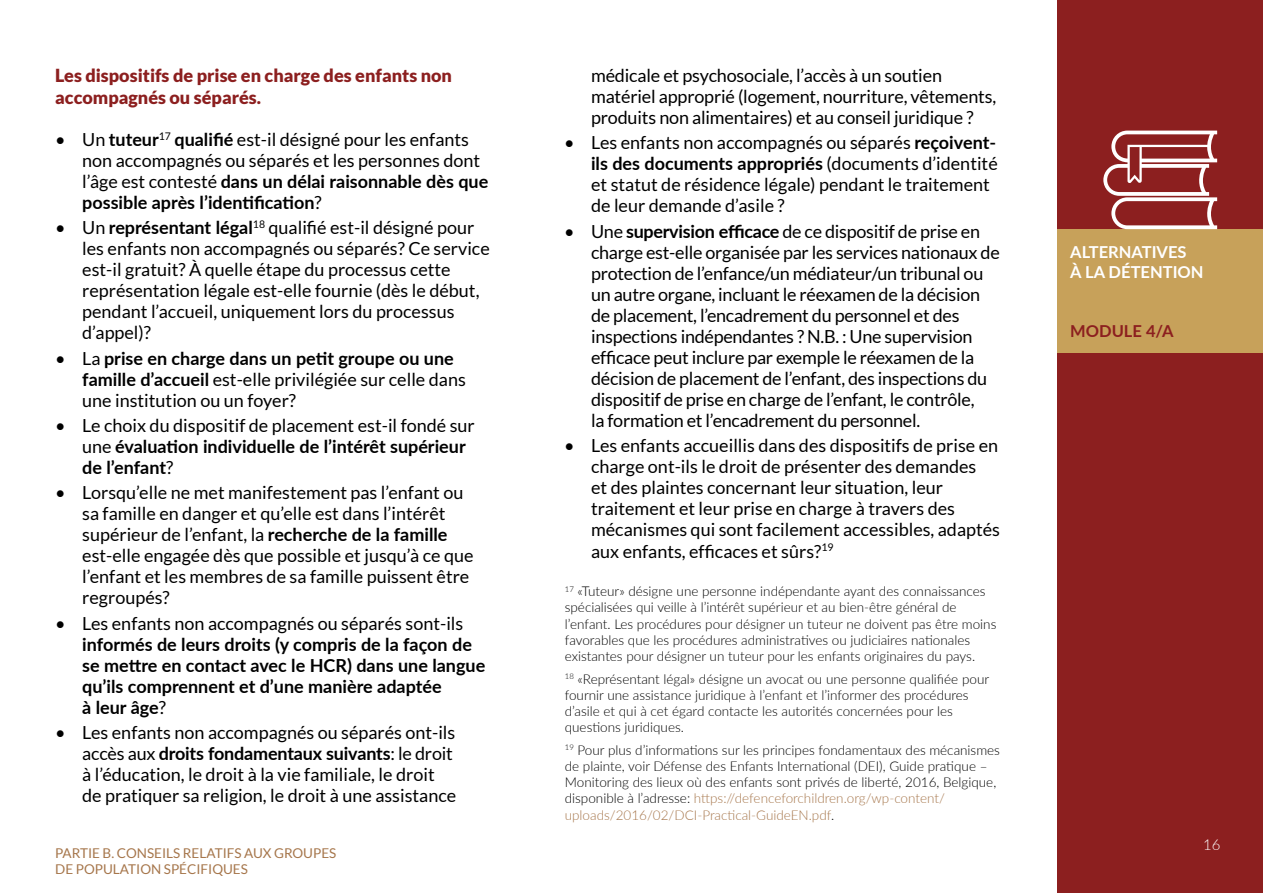
<style>
.page{position:relative;width:1263px;height:893px;background:#fff}
.page>*{position:absolute;margin:0;border:0;box-sizing:border-box;transform-origin:0 0}
.t1{font:18px/21px "Lato";color:#000}
.t2{font:700 18px/21px "Lato";color:#000}
.t3{font:900 18px/21.6px "Lato";color:#8c1f1f}
.t4{font:700 16.5px "Lato";color:#fff}
.t5{font:700 16.5px "Lato";color:#8c1f1f}
.t6{font:300 15px "Lato";color:#fff}
.t7{font:300 13.5px/16.2px "Lato";color:#000}
.t8{font:13.5px/16.2px "Lato";color:#a6764b}
.s1{font-weight:700}
.s2{font-weight:400}
.s3{color:#a6764b}
</style>
<div class="page">
<div style="left:1057px;top:0;width:206px;height:893px;background:#8c1f1f"></div>
<div style="left:1057px;top:229px;width:206px;height:124px;background:#c7a15a"></div>
<svg style="left:1103px;top:131px;width:114px;height:98px"></svg>
<p class="t3" style="left:55px;top:64px;width:398px">Les dispositifs de prise en charge des enfants non accompagnés ou séparés.</p>
<p class="t1" style="left:82px;top:129px;width:408px;text-indent:-27px">• Un <span class="s1">tuteur</span><sup>17</sup> <span class="s1">qualifié</span> est-il désigné pour les enfants non accompagnés ou séparés et les personnes dont l’âge est contesté <span class="s1">dans un délai raisonnable dès que possible après l’identification</span>?</p>
<p class="t1" style="left:82px;top:217px;width:409px;text-indent:-27px">• Un <span class="s1">représentant légal</span><sup>18</sup> qualifié est-il désigné pour les enfants non accompagnés ou séparés? Ce service est-il gratuit? À quelle étape du processus cette représentation légale est-elle fournie (dès le début, pendant l’accueil, uniquement lors du processus d’appel)?</p>
<p class="t1" style="left:82px;top:348px;width:385px;text-indent:-27px">• La <span class="s1">prise en charge dans un petit groupe ou une famille d’accueil</span> est-elle privilégiée sur celle dans une institution ou un foyer?</p>
<p class="t2" style="left:82px;top:414px;width:394px;text-indent:-27px"><span class="s2">• Le choix du dispositif de placement est-il fondé sur une</span> évaluation individuelle de l’intérêt supérieur de l’enfant<span class="s2">?</span></p>
<p class="t1" style="left:82px;top:482px;width:393px;text-indent:-27px">• Lorsqu’elle ne met manifestement pas l’enfant ou sa famille en danger et qu’elle est dans l’intérêt supérieur de l’enfant, la <span class="s1">recherche de la famille </span>est-elle engagée dès que possible et jusqu’à ce que l’enfant et les membres de sa famille puissent être regroupés?</p>
<p class="t1" style="left:55px;top:612px;width:410px">• Les enfants non accompagnés ou séparés sont-ils</p>
<p class="t2" style="left:82px;top:633px;width:405px">informés de leurs droits (y compris de la façon de se mettre en contact avec le HCR) dans une langue qu’ils comprennent et d’une manière adaptée<br>à leur âge<span class="s2">?</span></p>
<p class="t1" style="left:82px;top:722px;width:375px;text-indent:-27px">• Les enfants non accompagnés ou séparés ont-ils accès aux <span class="s1">droits fondamentaux suivants</span>: le droit à l’éducation, le droit à la vie familiale, le droit de pratiquer sa religion, le droit à une assistance</p>
<p class="t8" style="left:55px;top:845px;width:283px;text-indent:25px">tie B. Conseils relatifs aux grou pes de population spécifiqu es</p>
<p class="t8" style="left:55px;top:845px;width:9px">Par</p>
<p class="t1" style="left:591px;top:65px;width:407px">médicale et psychosociale, l’accès à un soutien matériel approprié (logement, nourriture, vêtements, produits non alimentaires) et au conseil juridique ?</p>
<p class="t1" style="left:591px;top:132px;width:408px;text-indent:-27px">• Les enfants non accompagnés ou séparés <span class="s1">reçoivent&shy;ils des documents appropriés</span> (documents d’identité et statut de résidence légale) pendant le traitement de leur demande d’asile ?</p>
<p class="t1" style="left:591px;top:221px;width:410px;text-indent:-27px">• Une <span class="s1">supervision efficace</span> de ce dispositif de prise en charge est-elle organisée par les services nationaux de protection de l’enfance/un médiateur/un tribunal ou un autre organe, incluant le réexamen de la décision de placement, l’encadrement du personnel et des inspections indépendantes ? N.B. : Une supervision efficace peut inclure par exemple le réexamen de la décision de placement de l’enfant, des inspections du dispositif de prise en charge de l’enfant, le contrôle,<br>la formation et l’encadrement du personnel.</p>
<p class="t1" style="left:591px;top:435px;width:410px;text-indent:-27px">• Les enfants accueillis dans des dispositifs de prise en charge ont-ils le droit de présenter des demandes<br>et des plaintes concernant leur situation, leur traitement et leur prise en charge à travers des mécanismes qui sont facilement accessibles, adaptés aux enfants, efficaces et sûrs?<sup>19</sup></p>
<p class="t7" style="left:565px;top:583px;width:433px"><sup>17</sup> «Tuteur» désigne une personne indépendante ayant des connaissances spécialisées qui veille à l’intérêt supérieur et au bien-être général de l’enfant. Les procédures pour désigner un tuteur ne doivent pas être moins favorables que les procédures administratives ou judiciaires nationales existantes pour désigner un tuteur pour les enfants originaires du pays.</p>
<p class="t7" style="left:565px;top:670px;width:426px"><sup>18</sup> «Représentant légal» désigne un avocat ou une personne qualifiée pour fournir une assistance juridique à l’enfant et l’informer des procédures d’asile et qui à cet égard contacte les autorités concernées pour les questions juridiques.</p>
<p class="t7" style="left:565px;top:741px;width:437px"><sup>19</sup> Pour plus d’informations sur les principes fondamentaux des mécanismes de plainte, voir Défense des Enfants International (DEI), Guide pratique – Monitoring des lieux où des enfants sont privés de liberté, 2016, Belgique, disponible à l’adresse: <span class="s3">https://defenceforchildren.org/wp-content/ uploads/2016/02/DCI-Practical-GuideEN.pdf</span>.</p>
<p class="t4" style="left:1070px;top:240px;width:22px">ALTERN</p>
<p class="t4" style="left:1131px;top:240px;width:21px">ATIVES</p>
<p class="t4" style="left:1070px;top:260px;width:50px">ÀLA DÉTENTION</p>
<p class="t5" style="left:1070px;top:319px;width:105px">MODULE 4/A</p>
<p class="t6" style="left:1203px;top:835px;width:19px">16</p>
</div>
